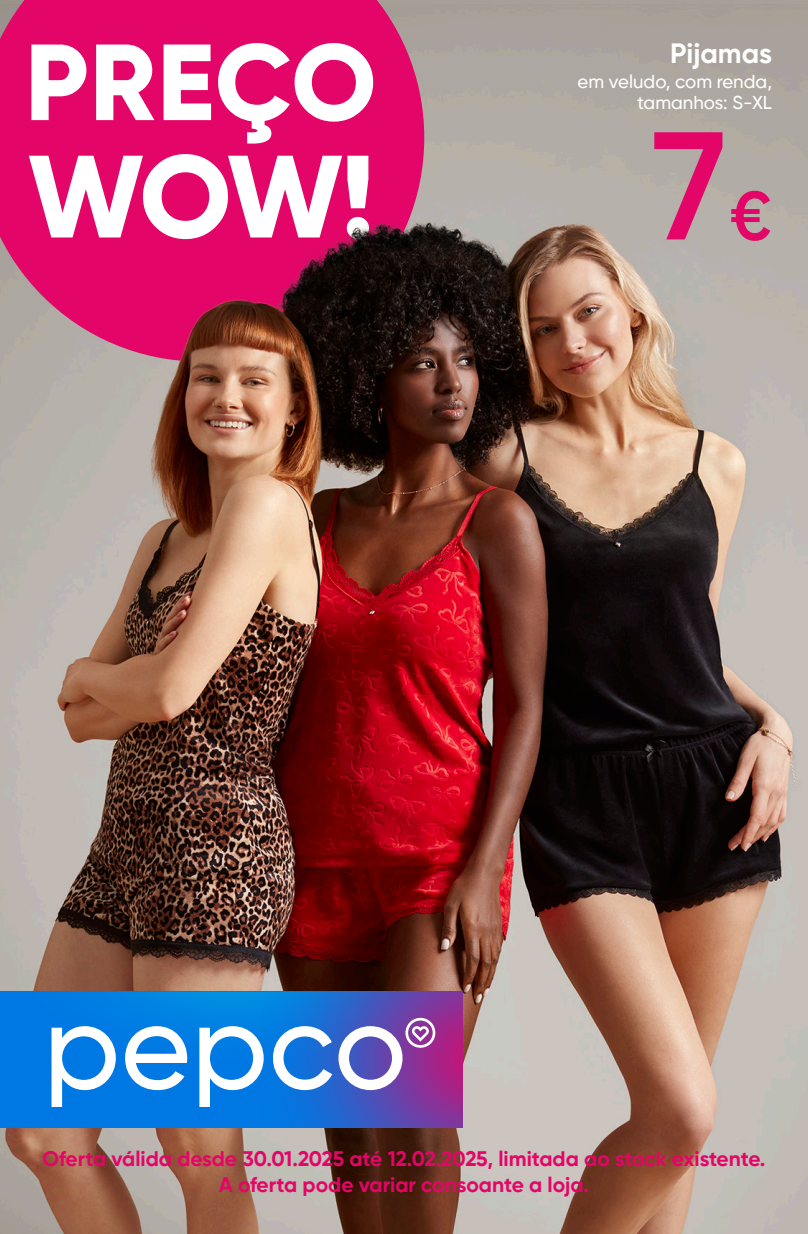
<style>
.page{position:relative;width:808px;height:1234px;background:#fff}
.page>*{position:absolute;margin:0;border:0;box-sizing:border-box;transform-origin:0 0}
.PEPCO2_price{font:600 153px "Gilroy";color:#e30567}
.t1{font:800 116.7px "Gilroy";color:#fff}
.t2{font:800 107.85px "Gilroy";letter-spacing:.005em;color:#fff}
.PEPCO2_fraction_currency{font:600 69px "Gilroy";color:#e30567}
.PEPCO_name{font:700 27.9px "Gilroy";color:#fff}
.t3{font:700 21px "Gilroy";color:#e30567}
.PEPCO_descr{font:500 18.6px/21px "Gilroy";color:#fff;text-align:right}
</style>
<div class="page">
<img style="left:0;top:0;width:808px;height:1233px">
<div style="left:0;top:991px;width:52px;height:121px;background:#0078e3"></div>
<svg style="left:52px;top:991px;width:411px;height:136px"></svg>
<hr style="left:0;top:991px;width:1px;height:78px;background:#0078e3">
<img style="left:0;top:4px;width:501px;height:466px">
<p class="t2" style="left:25px;top:14px;width:353px">PREÇO</p>
<p class="PEPCO_name" style="left:670px;top:36px;width:103px">Pijamas</p>
<p class="PEPCO_descr" style="left:578px;top:70px;width:196px">em veludo, com renda, tamanhos: S-XL</p>
<p class="PEPCO2_price" style="left:652px;top:91px;width:76px">7</p>
<p class="t1" style="left:28px;top:123px;width:348px">WOW!</p>
<p class="PEPCO2_fraction_currency" style="left:730px;top:173px;width:43px">€</p>
<p class="t3" style="left:42px;top:1145px;width:725px">Oferta válida desde 30.01.2025 até 12.02.2025, limitada ao stock existente.</p>
<p class="t3" style="left:219px;top:1170px;width:372px">A oferta pode variar consoante a loja.</p>
</div>
